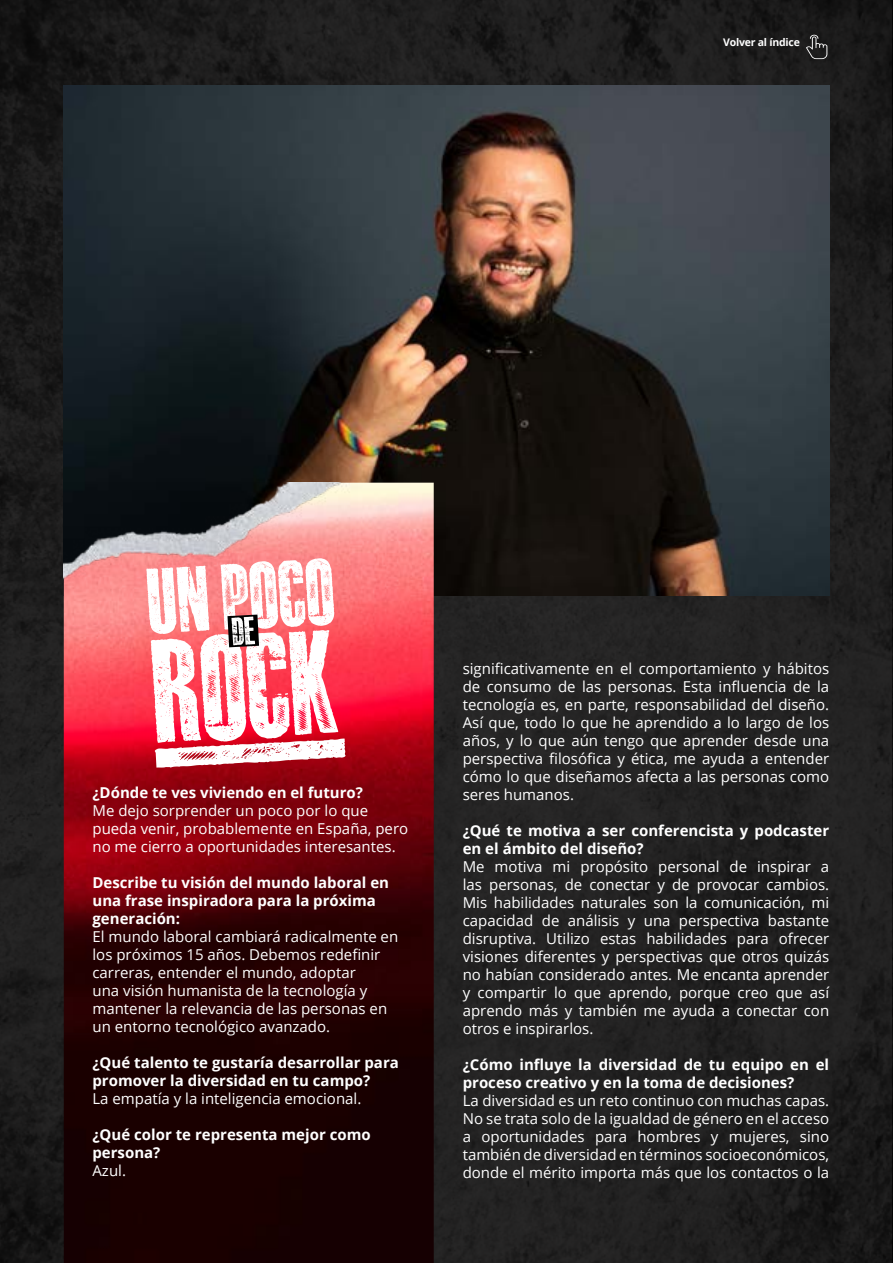
<style>
.page{position:relative;width:893px;height:1263px;background:#fff}
.page>*{position:absolute;margin:0;border:0;box-sizing:border-box;transform-origin:0 0}
.t1{font:15px/18px "Open Sans";color:#fff;text-align:justify}
.t2{font:700 15px/18px "Open Sans";color:#fff}
.t3{font:700 10.5px "Open Sans";letter-spacing:-.02em;color:#fff}
</style>
<div class="page">
<img style="left:0;top:0;width:892px;height:1263px">
<img style="left:64px;top:85px;width:765px;height:510px">
<hr style="left:892px;top:0;width:1px;height:1263px;background:#373636">
<img style="left:64px;top:483px;width:370px;height:780px">
<img style="left:64px;top:483px;width:293px;height:113px">
<svg style="left:146px;top:558px;width:199px;height:209px"></svg>
<svg style="left:806px;top:35px;width:21px;height:24px"></svg>
<p class="t3" style="left:723px;top:35px;width:78px">Volver al índice</p>
<p class="t2" style="left:92px;top:783px;width:272px">¿Dónde te ves viviendo en el futuro?</p>
<p class="t1" style="left:92px;top:801px;width:317px;text-align:left">Me dejo sorprender un poco por lo que pueda venir, probablemente en España, pero no me cierro a oportunidades interesantes.</p>
<p class="t2" style="left:92px;top:873px;width:298px">Describe tu visión del mundo laboral en una frase inspiradora para la próxima generación:</p>
<p class="t1" style="left:92px;top:927px;width:307px;text-align:left">El mundo laboral cambiará radicalmente en los próximos 15 años. Debemos redefinir carreras, entender el mundo, adoptar<br>una visión humanista de la tecnología y mantener la relevancia de las personas en un entorno tecnológico avanzado.</p>
<p class="t2" style="left:92px;top:1053px;width:308px">¿Qué talento te gustaría desarrollar para promover la diversidad en tu campo?</p>
<p class="t1" style="left:92px;top:1089px;width:270px">La empatía y la inteligencia emocional.</p>
<p class="t2" style="left:92px;top:1125px;width:280px">¿Qué color te representa mejor como persona?</p>
<p class="t1" style="left:92px;top:1161px;width:35px">Azul.</p>
<p class="t1" style="left:463px;top:660px;width:368px">significativamente en el comportamiento y hábitos de consumo de las personas. Esta influencia de la tecnología es, en parte, responsabilidad del diseño.<br>Así que, todo lo que he aprendido a lo largo de los años, y lo que aún tengo que aprender desde una perspectiva filosófica y ética, me ayuda a entender cómo lo que diseñamos afecta a las personas como seres humanos.</p>
<p class="t2" style="left:463px;top:822px;width:368px">¿Qué te motiva a ser conferencista y podcaster en el ámbito del diseño?</p>
<p class="t1" style="left:463px;top:858px;width:368px">Me motiva mi propósito personal de inspirar a las personas, de conectar y de provocar cambios.<br>Mis habilidades naturales son la comunicación, mi capacidad de análisis y una perspectiva bastante disruptiva. Utilizo estas habilidades para ofrecer visiones diferentes y perspectivas que otros quizás no habían considerado antes. Me encanta aprender y compartir lo que aprendo, porque creo que así aprendo más y también me ayuda a conectar con otros e inspirarlos.</p>
<p class="t2" style="left:463px;top:1056px;width:368px">¿Cómo influye la diversidad de tu equipo en el proceso creativo y en la toma de decisiones?</p>
<p class="t1" style="left:463px;top:1092px;width:368px">La diversidad es un reto continuo con muchas capas.<br>No se trata solo de la igualdad de género en el acceso a oportunidades para hombres y mujeres, sino también de diversidad en términos socioeconómicos, donde el mérito importa más que los contactos o la</p>
</div>
